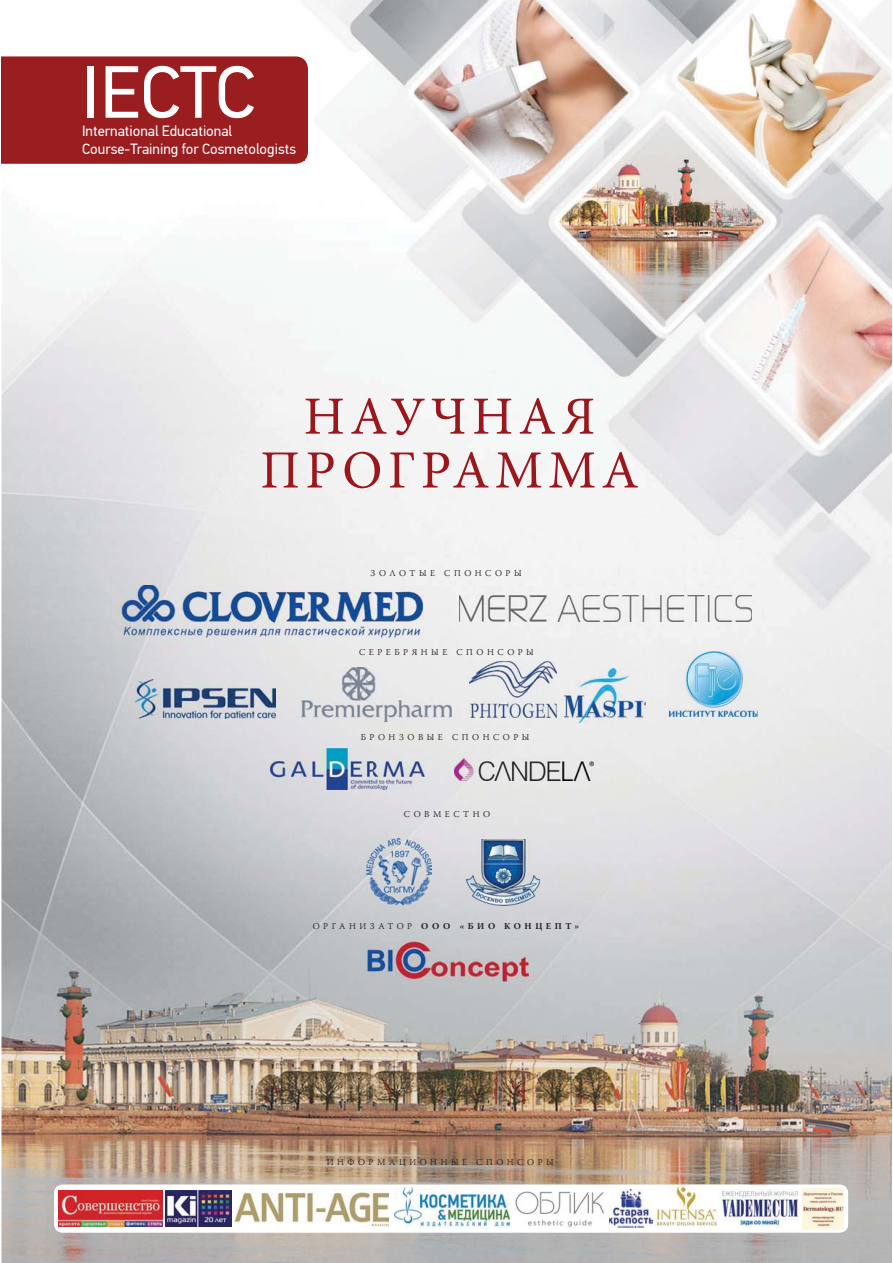
<style>
.page{position:relative;width:893px;height:1263px;background:#fff}
.page>*{position:absolute;margin:0;border:0;box-sizing:border-box;transform-origin:0 0}
.t1{font:74.1px "PF Din Text Pro";color:#fff}
.t2{font:53.85px/53.8px "Minion Pro";letter-spacing:.1em;color:#9a171e;text-align:center}
.t3{font:14.85px/17.7px "PF Din Text Pro";color:#fff}
.t4{font:300 9px "Warnock Pro";letter-spacing:.39em;color:#231f20}
.t5{font:700 9px "Warnock Pro";letter-spacing:.395em;color:#231f20}
.s1{font-weight:300}
</style>
<div class="page">
<img style="left:1px;top:0;width:890px;height:1263px">
<img style="left:364px;top:942px;width:164px;height:40px">
<img style="left:112px;top:585px;width:317px;height:55px">
<img style="left:459px;top:595px;width:292px;height:27px">
<img style="left:135px;top:679px;width:140px;height:40px">
<img style="left:469px;top:661px;width:87px;height:56px">
<img style="left:565px;top:669px;width:81px;height:54px">
<img style="left:670px;top:651px;width:87px;height:66px">
<img style="left:455px;top:759px;width:138px;height:22px">
<img style="left:271px;top:748px;width:153px;height:42px">
<img style="left:366px;top:839px;width:66px;height:66px">
<img style="left:467px;top:839px;width:73px;height:66px">
<img style="left:301px;top:668px;width:151px;height:53px">
<div style="left:54px;top:1185px;width:794px;height:48px;background:#fff;border-radius:8px"></div>
<img style="left:232px;top:1189px;width:157px;height:38px">
<img style="left:165px;top:1190px;width:67px;height:37px">
<img style="left:59px;top:1191px;width:103px;height:36px">
<img style="left:395px;top:1188px;width:188px;height:41px">
<svg style="left:583px;top:1192px;width:21px;height:34px"></svg>
<img style="left:609px;top:1189px;width:44px;height:39px">
<img style="left:719px;top:1190px;width:80px;height:38px">
<img style="left:655px;top:1186px;width:64px;height:41px">
<img style="left:803px;top:1189px;width:40px;height:41px">
<div style="left:1px;top:56px;width:307px;height:108px;background:#9a1d20"></div>
<div style="left:82px;top:125px;width:222px;height:36px;background:#9a1d20"></div>
<div style="left:82px;top:62px;width:196px;height:58px;background:#9a1d20"></div>
<h1 class="t1" style="left:82px;top:62px;width:174px">IECTC</h1>
<h3 class="t3" style="left:82px;top:124px;width:216px">International Educational<br>Course-Training for Cosmetologists</h3>
<h2 class="t2" style="left:260px;top:388px;width:380px">НАУЧНАЯ<br>ПРОГРАММА</h2>
<p class="t4" style="left:370px;top:568px;width:153px">ЗОЛОТЫЕ СПОНСОРЫ</p>
<p class="t4" style="left:359px;top:647px;width:176px">СЕРЕБРЯНЫЕ СПОНСОРЫ</p>
<p class="t4" style="left:361px;top:731px;width:170px">БРОНЗОВЫЕ СПОНСОРЫ</p>
<p class="t4" style="left:404px;top:809px;width:88px">СОВМЕСТНО</p>
<p class="t5" style="left:313px;top:921px;width:268px"><span class="s1">ОРГАНИЗАТОР</span> ООО «БИО КОНЦЕПТ»</p>
<p class="t4" style="left:327px;top:1157px;width:228px">ИНФОРМАЦИОННЫЕ СПОНСОРЫ</p>
</div>
